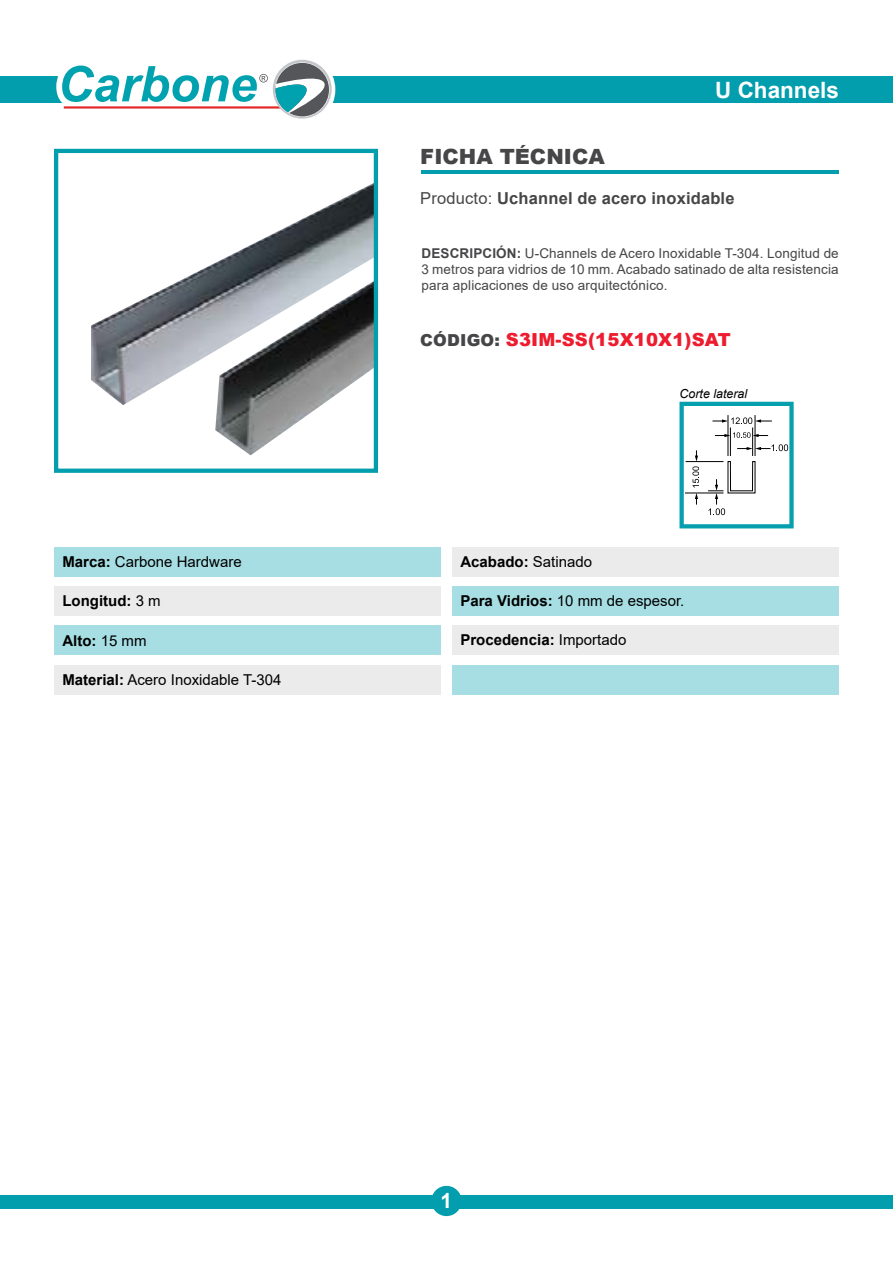
<style>
.page{position:relative;width:893px;height:1263px;background:#fff}
.page>*{position:absolute;margin:0;border:0;box-sizing:border-box;transform-origin:0 0}
.t1{font:700 22.5px "Arial";color:#fff}
.t2{font:900 21px "Arial";color:#464547}
.t3{font:700 21px "Arial";color:#fff}
.t4{font:900 18px "Arial";letter-spacing:.01em;color:#ed1c2e}
.t5{font:700 16.5px "Arial";letter-spacing:.01em;color:#464547}
.t6{font:15px "Arial";color:#000}
.t7{font:700 15px "Arial";color:#000}
.t8{font:13.5px/16.2px "Arial";letter-spacing:.01em;color:#464547;text-align:justify}
.t9{font:italic 12.45px "Arial";color:#000}
.s1{font-weight:700}
.s2{font-weight:400}
.s3{font-size:16.5px;color:#464547}
</style>
<div class="page">
<div style="left:0;top:77px;width:62px;height:26px;background:#039ead"></div>
<div style="left:303px;top:77px;width:590px;height:26px;background:#039ead"></div>
<div style="left:264px;top:54px;width:71px;height:71px;border:12px solid #fff;border-radius:50%"></div>
<svg style="left:273px;top:60px;width:59px;height:59px"></svg>
<svg style="left:47px;top:54px;width:282px;height:63px"></svg>
<hr style="left:421px;top:171px;width:418px;height:3px;background:#039ead">
<div style="left:0;top:1195px;width:893px;height:14px;background:#039ead"></div>
<div style="left:431px;top:1186px;width:31px;height:30px;background:#039ead;border-radius:50%"></div>
<div style="left:54px;top:547px;width:387px;height:30px;background:#a6dee3"></div>
<div style="left:452px;top:547px;width:387px;height:30px;background:#ebebeb"></div>
<div style="left:54px;top:586px;width:387px;height:30px;background:#ebebeb"></div>
<div style="left:452px;top:586px;width:387px;height:30px;background:#a6dee3"></div>
<div style="left:54px;top:626px;width:387px;height:29px;background:#a6dee3"></div>
<div style="left:452px;top:626px;width:387px;height:29px;background:#ebebeb"></div>
<div style="left:54px;top:665px;width:387px;height:29px;background:#ebebeb"></div>
<div style="left:452px;top:665px;width:387px;height:29px;background:#a6dee3"></div>
<img style="left:91px;top:183px;width:282px;height:222px">
<img style="left:215px;top:278px;width:158px;height:177px">
<div style="left:54px;top:149px;width:324px;height:324px;border:4px solid #039ead"></div>
<hr style="left:728px;top:415px;width:1px;height:41px;background:#000">
<hr style="left:755px;top:415px;width:1px;height:41px;background:#000">
<hr style="left:686px;top:461px;width:37px;height:1px;background:#000">
<hr style="left:685px;top:493px;width:38px;height:1px;background:#000">
<svg style="left:692px;top:450px;width:7px;height:55px"></svg>
<svg style="left:708px;top:417px;width:80px;height:98px"></svg>
<div style="left:679px;top:402px;width:115px;height:126px;border:4px solid #069fad"></div>
<p class="t6" style="left:62px;top:551px;width:181px"><span class="s1">Marca:</span> Carbone Hardware</p>
<p class="t7" style="left:62px;top:591px;width:100px">Longitud: <span class="s2">3 m</span></p>
<p class="t7" style="left:62px;top:630px;width:86px">Alto: <span class="s2">15 mm</span></p>
<p class="t6" style="left:62px;top:670px;width:221px"><span class="s1">Material:</span> Acero Inoxidable T-304</p>
<h2 class="t2" style="left:420px;top:141px;width:186px">FICHA TÉCNICA</h2>
<h1 class="t1" style="left:715px;top:74px;width:125px">U Channels</h1>
<p class="t5" style="left:420px;top:187px;width:316px"><span class="s2">Producto:</span> Uchannel de acero inoxidable</p>
<p class="t8" style="left:421px;top:245px;width:419px"><span class="s1">DESCRIPCIÓN:</span> U-Channels de Acero Inoxidable T-304. Longitud de 3 metros para vidrios de 10 mm. Acabado satinado de alta resistencia para aplicaciones de uso arquitectónico.</p>
<h3 class="t4" style="left:420px;top:327px;width:312px"><span class="s3">CÓDIGO:</span> S3IM-SS(15X10X1)SAT</h3>
<p class="t9" style="left:679px;top:386px;width:69px">Corte lateral</p>
<p class="t7" style="left:460px;top:551px;width:133px">Acabado: <span class="s2">Satinado</span></p>
<p class="t6" style="left:460px;top:590px;width:226px"><span class="s1">Para Vidrios:</span> 10 mm de espesor.</p>
<p class="t7" style="left:460px;top:630px;width:167px">Procedencia: <span class="s2">Importado</span></p>
<h2 class="t3" style="left:441px;top:1186px;width:13px">1</h2>
</div>
